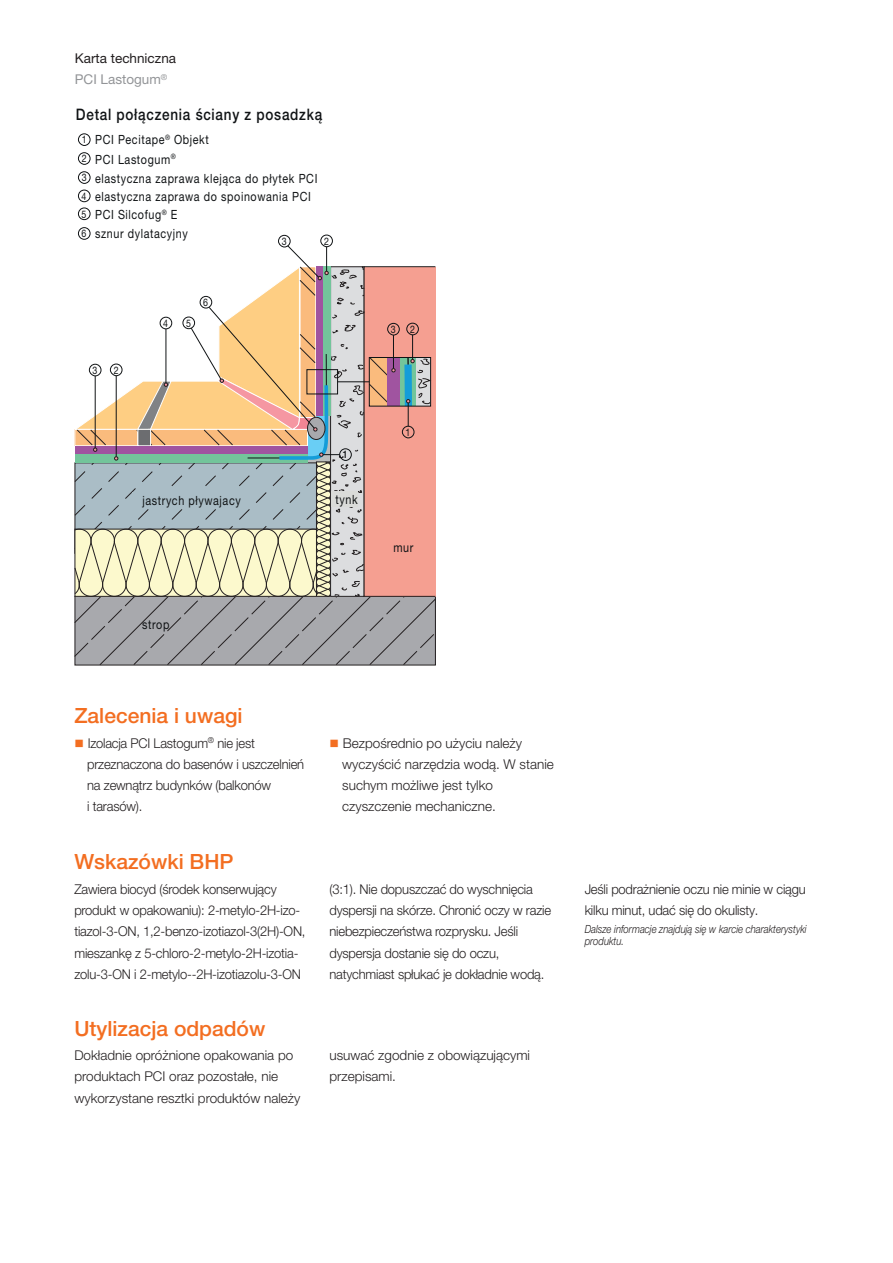
<style>
.page{position:relative;width:893px;height:1263px;background:#fff}
.page>*{position:absolute;margin:0;border:0;box-sizing:border-box;transform-origin:0 0}
.t1{font:500 21px "Helvetica Neue LT Pro";color:#f36e21}
.t2{font:500 15.9px "Helvetica Neue LT Pro";letter-spacing:.055em;color:#101315;scale:.85 1}
.t3{font:300 13.5px/21.3px "Helvetica Neue LT Pro";letter-spacing:-.015em;color:#231f20;scale:.96 1}
.t4{font:300 13.5px/21.3px "Helvetica Neue LT Pro";letter-spacing:-.015em;color:#231f20}
.t5{font:13.5px/21.3px "Helvetica Neue LT Pro";color:#231f20}
.t6{font:12.75px/18.8px "Helvetica Neue LT Pro";letter-spacing:.055em;color:#101315;scale:.85 1}
.t7{font:italic 300 11.25px/12px "Helvetica Neue LT Pro";color:#231f20;scale:.85 1}
.t8{font:10.35px "Helvetica Neue";color:#101315;scale:.85 1}
.t9{font:500 10.35px "Helvetica Neue LT Pro";color:#101315;scale:.85 1}
.s1{color:#939598}
.s2{color:#f36e21}
</style>
<div class="page">
<div style="left:78px;top:208px;width:12px;height:12px;border:1px solid #101315;border-radius:50%"></div>
<div style="left:78px;top:190px;width:12px;height:12px;border:1px solid #101315;border-radius:50%"></div>
<div style="left:78px;top:227px;width:12px;height:13px;border:1px solid #101315;border-radius:50%"></div>
<div style="left:78px;top:171px;width:12px;height:13px;border:1px solid #101315;border-radius:50%"></div>
<div style="left:278px;top:235px;width:12px;height:12px;border:1px solid #101315;border-radius:50%"></div>
<div style="left:78px;top:152px;width:12px;height:13px;border:1px solid #101315;border-radius:50%"></div>
<div style="left:320px;top:235px;width:13px;height:12px;border:1px solid #101315;border-radius:50%"></div>
<div style="left:78px;top:133px;width:12px;height:13px;border:1px solid #101315;border-radius:50%"></div>
<svg style="left:74px;top:245px;width:362px;height:420px"></svg>
<p class="t5" style="left:75px;top:49px;width:103px">Karta techniczna<br><span class="s1">PCI Lastogum</span><sup>®</sup></p>
<p class="t2" style="left:76px;top:109px;width:291px">Detal połączenia ściany z posadzką</p>
<p class="t8" style="left:82px;top:136px;width:7px">1</p>
<p class="t8" style="left:82px;top:155px;width:7px">2</p>
<p class="t8" style="left:82px;top:174px;width:7px">3</p>
<p class="t8" style="left:82px;top:192px;width:7px">4</p>
<p class="t8" style="left:82px;top:210px;width:7px">5</p>
<p class="t8" style="left:82px;top:230px;width:7px">6</p>
<p class="t6" style="left:95px;top:131px;width:263px">PCI Pecitape<sup>®</sup> Objekt<br>PCI Lastogum<sup>®<br></sup>elastyczna zaprawa klejąca do płytek PCI elastyczna zaprawa do spoinowania PCI<br>PCI Silcofug<sup>®</sup> E</p>
<p class="t6" style="left:95px;top:226px;width:111px">sznur dylatacyjny</p>
<p class="t8" style="left:324px;top:237px;width:7px">2</p>
<p class="t8" style="left:282px;top:238px;width:7px">3</p>
<p class="t8" style="left:163px;top:319px;width:7px">4</p>
<p class="t8" style="left:186px;top:319px;width:7px">5</p>
<p class="t8" style="left:203px;top:299px;width:7px">6</p>
<p class="t8" style="left:93px;top:366px;width:7px">3</p>
<p class="t8" style="left:114px;top:366px;width:7px">2</p>
<p class="t9" style="left:343px;top:451px;width:7px">1</p>
<p class="t6" style="left:142px;top:492px;width:117px">jastrych pływajacy</p>
<p class="t6" style="left:336px;top:492px;width:28px">tynk</p>
<p class="t6" style="left:142px;top:616px;width:33px">strop</p>
<h1 class="t1" style="left:74px;top:708px;width:170px">Zalecenia i uwagi</h1>
<p class="t8" style="left:391px;top:326px;width:7px">3</p>
<p class="t8" style="left:410px;top:325px;width:7px">2</p>
<p class="t8" style="left:406px;top:428px;width:7px">1</p>
<p class="t6" style="left:393px;top:539px;width:25px">mur</p>
<p class="t3" style="left:87px;top:733px;width:228px;text-indent:-13px"><span class="s2">■</span> Izolacja PCI Lastogum<sup>®</sup> nie jest przeznaczona do basenów i uszczelnień na zewnątrz budynków (balkonów<br>i tarasów).</p>
<p class="t4" style="left:342px;top:733px;width:213px;text-indent:-13px"><span class="s2">■</span> Bezpośrednio po użyciu należy wyczyścić narzędzia wodą. W stanie suchym możliwe jest tylko czyszczenie mechaniczne.</p>
<h1 class="t1" style="left:74px;top:854px;width:161px">Wskazówki BHP</h1>
<p class="t3" style="left:74px;top:880px;width:242px">Zawiera biocyd (środek konserwujący produkt w opakowaniu): 2-metylo-2H-izo&shy;tiazol-3-ON, 1,2-benzo-izotiazol-3(2H)-ON, mieszankę z 5-chloro-2-metylo-2H-izotia&shy;zolu-3-ON i 2-metylo--2H-izotiazolu-3-ON</p>
<p class="t3" style="left:330px;top:880px;width:232px">(3:1). Nie dopuszczać do wyschnięcia dyspersji na skórze. Chronić oczy w razie niebezpieczeństwa rozprysku. Jeśli dyspersja dostanie się do oczu, natychmiast spłukać je dokładnie wodą.</p>
<p class="t3" style="left:585px;top:880px;width:232px">Jeśli podrażnienie oczu nie minie w ciągu kilku minut, udać się do okulisty.</p>
<p class="t7" style="left:585px;top:924px;width:263px">Dalsze informacje znajdują się w karcie charakterystyki produktu.</p>
<h1 class="t1" style="left:74px;top:1021px;width:193px">Utylizacja odpadów</h1>
<p class="t4" style="left:74px;top:1046px;width:228px">Dokładnie opróżnione opakowania po produktach PCI oraz pozostałe, nie wykorzystane resztki produktów należy</p>
<p class="t4" style="left:330px;top:1046px;width:202px">usuwać zgodnie z obowiązującymi przepisami.</p>
</div>
